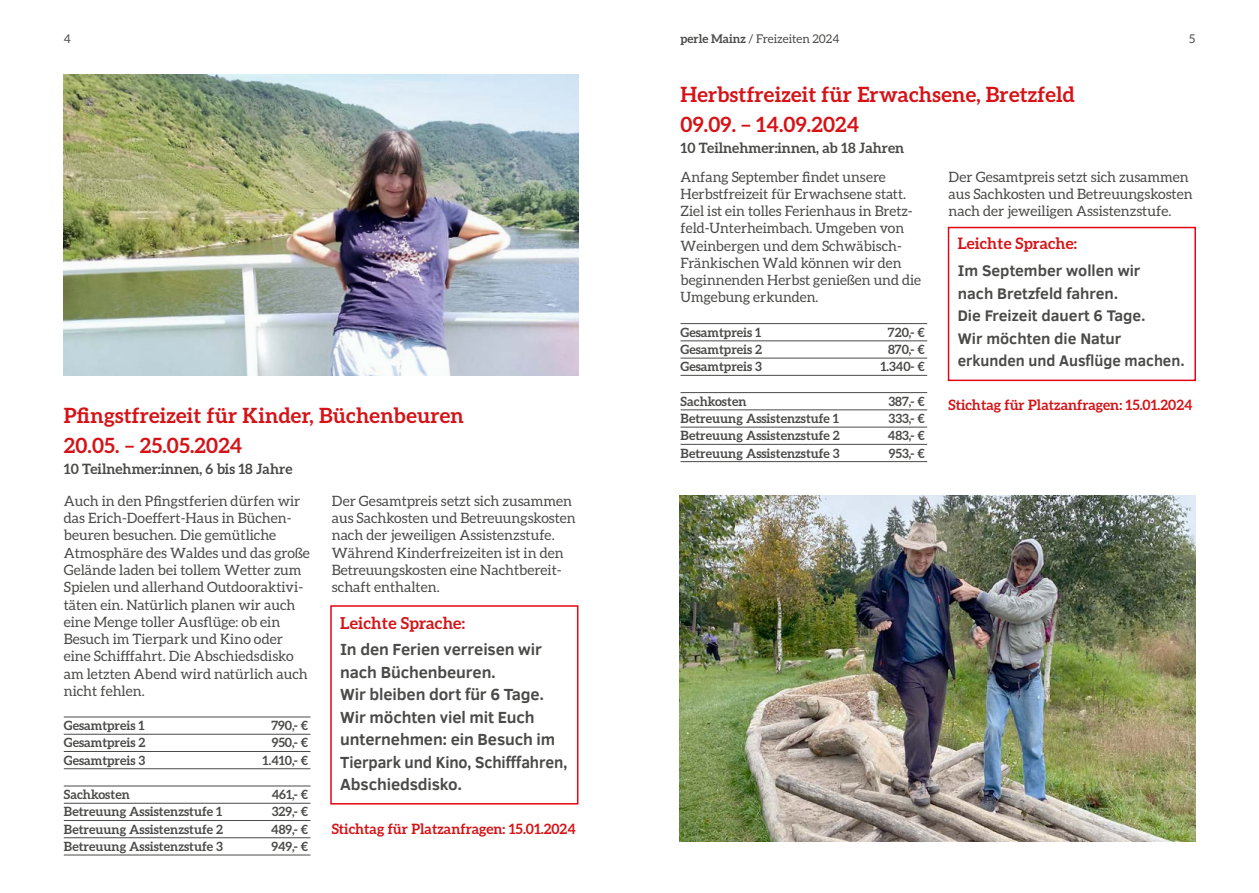
<style>
.page{position:relative;width:1259px;height:893px;background:#fff}
.page>*{position:absolute;margin:0;border:0;box-sizing:border-box;transform-origin:0 0}
.Headline_14pt{font:700 21px "Aleo";letter-spacing:.01em;color:#d51317}
.Leichte_Sprache{font:700 16.5px/22.5px "Clear Sans";letter-spacing:-.01em;color:#4a4a49}
.Leichte_Sprache_Headline{font:700 16.5px "Aleo";letter-spacing:.01em;color:#d51317}
.Leichte_Sprache-2{font:700 15.75px/22.5px "Clear Sans";color:#4a4a49}
.Leichte_Sprache_Headline-2{font:700 15.75px "Aleo";letter-spacing:.01em;color:#d51317}
.Fließtext{font:14.25px/17.2px "Aleo";color:#4a4a49}
.Fließtext-2{font:700 14.25px "Aleo";color:#d51317}
.Fettung{font:700 14.25px "Aleo";color:#4a4a49}
.Tabelle{font:700 12.75px "Aleo";color:#4a4a49}
.t1{font:12px "Aleo";color:#4a4a49}
.s1{font-weight:700}
</style>
<div class="page">
<hr style="left:64px;top:717px;width:246px;height:1px;background:#4a4a49">
<hr style="left:64px;top:734px;width:246px;height:1px;background:#4a4a49">
<hr style="left:64px;top:751px;width:246px;height:1px;background:#4a4a49">
<hr style="left:64px;top:768px;width:246px;height:1px;background:#4a4a49">
<hr style="left:64px;top:786px;width:246px;height:1px;background:#4a4a49">
<hr style="left:64px;top:803px;width:246px;height:1px;background:#4a4a49">
<hr style="left:64px;top:820px;width:246px;height:1px;background:#4a4a49">
<hr style="left:64px;top:837px;width:246px;height:1px;background:#4a4a49">
<hr style="left:64px;top:855px;width:246px;height:1px;background:#4a4a49">
<img style="left:64px;top:74px;width:514px;height:302px">
<div style="left:330px;top:605px;width:248px;height:199px;border:2px solid #e30613"></div>
<hr style="left:680px;top:323px;width:247px;height:1px;background:#4a4a49">
<hr style="left:680px;top:341px;width:247px;height:1px;background:#4a4a49">
<hr style="left:680px;top:358px;width:247px;height:1px;background:#4a4a49">
<hr style="left:680px;top:375px;width:247px;height:1px;background:#4a4a49">
<hr style="left:680px;top:392px;width:247px;height:1px;background:#4a4a49">
<hr style="left:680px;top:410px;width:247px;height:1px;background:#4a4a49">
<hr style="left:680px;top:427px;width:247px;height:1px;background:#4a4a49">
<hr style="left:680px;top:444px;width:247px;height:1px;background:#4a4a49">
<hr style="left:680px;top:461px;width:247px;height:1px;background:#4a4a49">
<img style="left:679px;top:495px;width:516px;height:347px">
<div style="left:947px;top:227px;width:249px;height:154px;border:2px solid #e30613"></div>
<p class="t1" style="left:64px;top:32px;width:9px">4</p>
<p class="t1" style="left:680px;top:32px;width:160px"><span class="s1">perle Mainz</span> / Freizeiten 2024</p>
<p class="t1" style="left:1189px;top:32px;width:8px">5</p>
<p class="Headline_14pt" style="left:64px;top:403px;width:402px">Pfingstfreizeit für Kinder, Büchenbeuren</p>
<p class="Headline_14pt" style="left:64px;top:433px;width:180px">20.05. – 25.05.2024</p>
<p class="Fettung" style="left:64px;top:461px;width:230px">10 Teilnehmer:innen, 6 bis 18 Jahre</p>
<p class="Fließtext" style="left:64px;top:492px;width:247px">Auch in den Pfingstferien dürfen wir das Erich-Doeffert-Haus in Büchen&shy;beuren besuchen. Die gemütliche Atmosphäre des Waldes und das große Gelände laden bei tollem Wetter zum Spielen und allerhand Outdooraktivi&shy;täten ein. Natürlich planen wir auch eine Menge toller Ausflüge: ob ein Besuch im Tierpark und Kino oder eine Schifffahrt. Die Abschiedsdisko am letzten Abend wird natürlich auch nicht fehlen.</p>
<p class="Tabelle" style="left:64px;top:718px;width:82px">Gesamtpreis 1</p>
<p class="Tabelle" style="left:271px;top:718px;width:38px">790,- €</p>
<p class="Tabelle" style="left:64px;top:735px;width:83px">Gesamtpreis 2</p>
<p class="Tabelle" style="left:272px;top:735px;width:38px">950,- €</p>
<p class="Tabelle" style="left:64px;top:753px;width:83px">Gesamtpreis 3</p>
<p class="Tabelle" style="left:263px;top:753px;width:47px">1.410,- €</p>
<p class="Tabelle" style="left:64px;top:787px;width:68px">Sachkosten</p>
<p class="Tabelle" style="left:272px;top:787px;width:38px">461,- €</p>
<p class="Tabelle" style="left:64px;top:804px;width:160px">Betreuung Assistenzstufe 1</p>
<p class="Tabelle" style="left:272px;top:804px;width:38px">329,- €</p>
<p class="Tabelle" style="left:64px;top:822px;width:161px">Betreuung Assistenzstufe 2</p>
<p class="Tabelle" style="left:271px;top:822px;width:39px">489,- €</p>
<p class="Tabelle" style="left:64px;top:839px;width:161px">Betreuung Assistenzstufe 3</p>
<p class="Tabelle" style="left:271px;top:839px;width:38px">949,- €</p>
<p class="Fließtext" style="left:332px;top:492px;width:246px">Der Gesamtpreis setzt sich zusammen aus Sachkosten und Betreuungskosten nach der jeweiligen Assistenzstufe.<br>Während Kinderfreizeiten ist in den Betreuungskosten eine Nachtbereit&shy;schaft enthalten.</p>
<p class="Leichte_Sprache_Headline" style="left:340px;top:613px;width:126px">Leichte Sprache:</p>
<p class="Leichte_Sprache" style="left:340px;top:638px;width:203px">In den Ferien verreisen wir nach Büchenbeuren.</p>
<p class="Leichte_Sprache" style="left:340px;top:683px;width:205px">Wir bleiben dort für 6 Tage.</p>
<p class="Leichte_Sprache" style="left:340px;top:705px;width:229px">Wir möchten viel mit Euch unternehmen: ein Besuch im<br>Tierpark und Kino, Schifffahren,<br>Abschiedsdisko.</p>
<p class="Fließtext-2" style="left:332px;top:820px;width:245px">Stichtag für Platzanfragen: 15.01.2024</p>
<p class="Headline_14pt" style="left:680px;top:82px;width:396px">Herbstfreizeit für Erwachsene, Bretzfeld</p>
<p class="Headline_14pt" style="left:680px;top:112px;width:180px">09.09. – 14.09.2024</p>
<p class="Fettung" style="left:680px;top:140px;width:225px">10 Teilnehmer:innen, ab 18 Jahren</p>
<p class="Fließtext" style="left:680px;top:168px;width:242px">Anfang September findet unsere Herbstfreizeit für Erwachsene statt.<br>Ziel ist ein tolles Ferienhaus in Bretz&shy;feld-Unterheimbach. Umgeben von Weinbergen und dem Schwäbisch-Fränkischen Wald können wir den beginnenden Herbst genießen und die Umgebung erkunden.</p>
<p class="Tabelle" style="left:680px;top:325px;width:82px">Gesamtpreis 1</p>
<p class="Tabelle" style="left:888px;top:325px;width:39px">720,- €</p>
<p class="Tabelle" style="left:680px;top:342px;width:83px">Gesamtpreis 2</p>
<p class="Tabelle" style="left:888px;top:342px;width:39px">870,- €</p>
<p class="Tabelle" style="left:680px;top:359px;width:83px">Gesamtpreis 3</p>
<p class="Tabelle" style="left:880px;top:359px;width:46px">1.340- €</p>
<p class="Tabelle" style="left:680px;top:394px;width:68px">Sachkosten</p>
<p class="Tabelle" style="left:888px;top:394px;width:38px">387,- €</p>
<p class="Tabelle" style="left:680px;top:411px;width:160px">Betreuung Assistenzstufe 1</p>
<p class="Tabelle" style="left:888px;top:411px;width:38px">333,- €</p>
<p class="Tabelle" style="left:680px;top:428px;width:161px">Betreuung Assistenzstufe 2</p>
<p class="Tabelle" style="left:888px;top:428px;width:39px">483,- €</p>
<p class="Tabelle" style="left:680px;top:446px;width:161px">Betreuung Assistenzstufe 3</p>
<p class="Tabelle" style="left:889px;top:446px;width:38px">953,- €</p>
<p class="Fließtext" style="left:948px;top:168px;width:246px">Der Gesamtpreis setzt sich zusammen aus Sachkosten und Betreuungskosten nach der jeweiligen Assistenzstufe.</p>
<p class="Leichte_Sprache_Headline-2" style="left:957px;top:235px;width:121px">Leichte Sprache:</p>
<p class="Leichte_Sprache-2" style="left:957px;top:259px;width:184px">Im September wollen wir nach Bretzfeld fahren.</p>
<p class="Leichte_Sprache-2" style="left:957px;top:304px;width:189px">Die Freizeit dauert 6 Tage.</p>
<p class="Leichte_Sprache-2" style="left:957px;top:326px;width:228px">Wir möchten die Natur erkunden und Ausflüge machen.</p>
<p class="Fließtext-2" style="left:948px;top:397px;width:245px">Stichtag für Platzanfragen: 15.01.2024</p>
</div>
